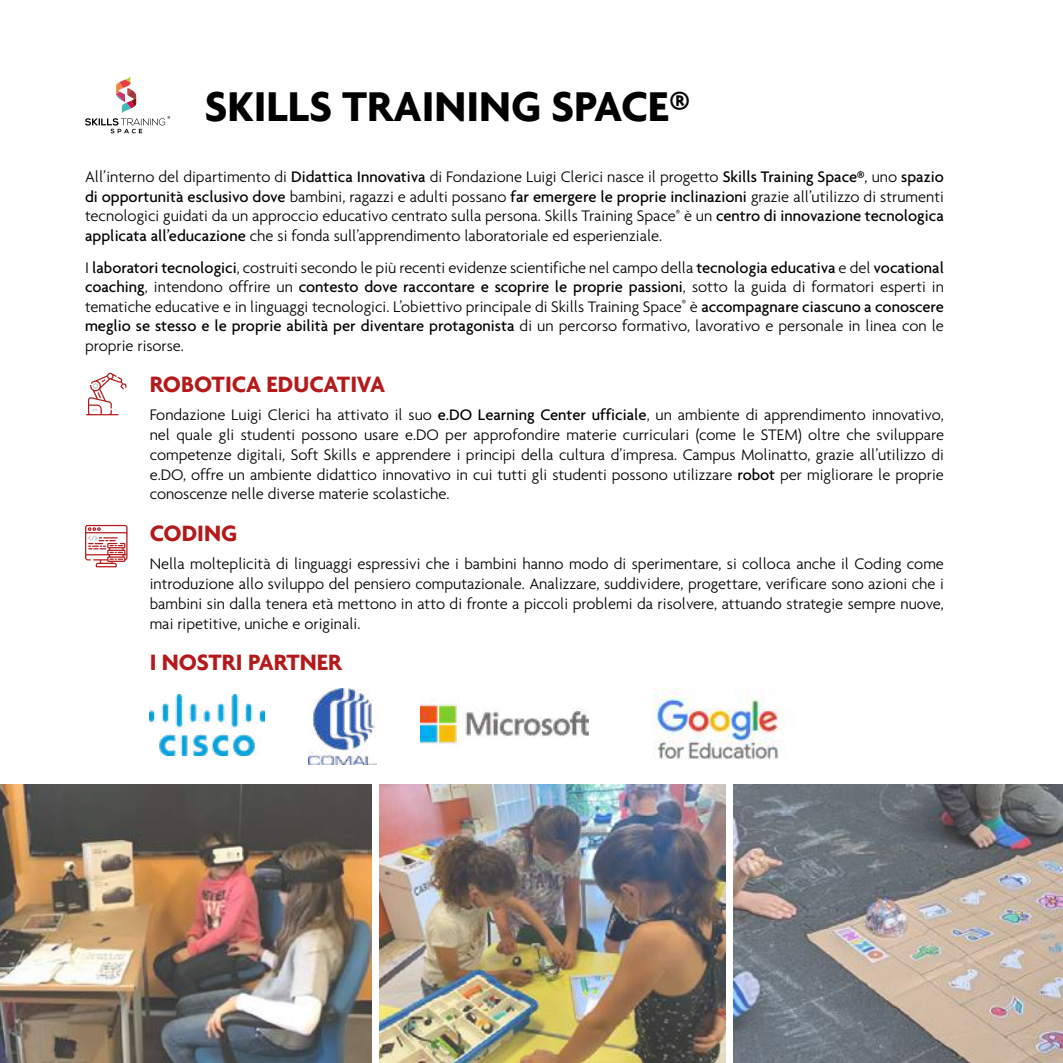
<style>
.page{position:relative;width:1063px;height:1063px;background:#fff}
.page>*{position:absolute;margin:0;border:0;box-sizing:border-box;transform-origin:0 0}
.t1{font:700 45px "Agenda";color:#000}
.t2{font:700 24px "Agenda";color:#b51a1b}
.t3{font:300 16.5px/19.5px "Agenda";color:#000;text-align:justify}
.s1{font-weight:500}
</style>
<div class="page">
<svg style="left:85px;top:76px;width:85px;height:57px"></svg>
<img style="left:0;top:784px;width:1063px;height:279px">
<div style="left:372px;top:773px;width:7px;height:290px;background:#fff"></div>
<div style="left:726px;top:773px;width:7px;height:290px;background:#fff"></div>
<img style="left:309px;top:689px;width:67px;height:75px">
<img style="left:150px;top:695px;width:115px;height:60px">
<img style="left:653px;top:689px;width:132px;height:71px">
<img style="left:420px;top:699px;width:169px;height:49px">
<svg style="left:85px;top:525px;width:43px;height:42px"></svg>
<svg style="left:86px;top:373px;width:41px;height:42px"></svg>
<h1 class="t1" style="left:205px;top:79px;width:487px">SKILLS TRAINING SPACE®</h1>
<p class="t3" style="left:85px;top:167px;width:860px">All’interno del dipartimento di <span class="s1">Didattica Innovativa</span> di Fondazione Luigi Clerici nasce il progetto <span class="s1">Skills Training Space®</span>, uno <span class="s1">spazio di opportunità esclusivo dove</span> bambini, ragazzi e adulti possano <span class="s1">far emergere le proprie inclinazioni</span> grazie all’utilizzo di strumenti tecnologici guidati da un approccio educativo centrato sulla persona. Skills Training Space<sup>®</sup> è un <span class="s1">centro di innovazione tecnologica applicata all’educazione</span> che si fonda sull’apprendimento laboratoriale ed esperienziale.</p>
<p class="t3" style="left:85px;top:258px;width:861px">I <span class="s1">laboratori tecnologici</span>, costruiti secondo le più recenti evidenze scientifiche nel campo della <span class="s1">tecnologia educativa</span> e del <span class="s1">vocational coaching</span>, intendono offrire un <span class="s1">contesto dove raccontare e scoprire le proprie passioni</span>, sotto la guida di formatori esperti in tematiche educative e in linguaggi tecnologici. L’obiettivo principale di Skills Training Space<sup>®</sup> è <span class="s1">accompagnare ciascuno a conoscere meglio se stesso e le proprie abilità per diventare protagonista</span> di un percorso formativo, lavorativo e personale in linea con le proprie risorse.</p>
<h2 class="t2" style="left:150px;top:369px;width:237px">ROBOTICA EDUCATIVA</h2>
<p class="t3" style="left:150px;top:405px;width:796px">Fondazione Luigi Clerici ha attivato il suo <span class="s1">e.DO Learning Center ufficiale</span>, un ambiente di apprendimento innovativo, nel quale gli studenti possono usare e.DO per approfondire materie curriculari (come le STEM) oltre che sviluppare competenze digitali, Soft Skills e apprendere i principi della cultura d’impresa. Campus Molinatto, grazie all’utilizzo di e.DO, offre un ambiente didattico innovativo in cui tutti gli studenti possono utilizzare <span class="s1">robot</span> per migliorare le proprie conoscenze nelle diverse materie scolastiche.</p>
<h2 class="t2" style="left:150px;top:519px;width:89px">CODING</h2>
<p class="t3" style="left:150px;top:554px;width:796px">Nella molteplicità di linguaggi espressivi che i bambini hanno modo di sperimentare, si colloca anche il Coding come introduzione allo sviluppo del pensiero computazionale. Analizzare, suddividere, progettare, verificare sono azioni che i bambini sin dalla tenera età mettono in atto di fronte a piccoli problemi da risolvere, attuando strategie sempre nuove, mai ripetitive, uniche e originali.</p>
<h2 class="t2" style="left:150px;top:647px;width:194px">I NOSTRI PARTNER</h2>
</div>
